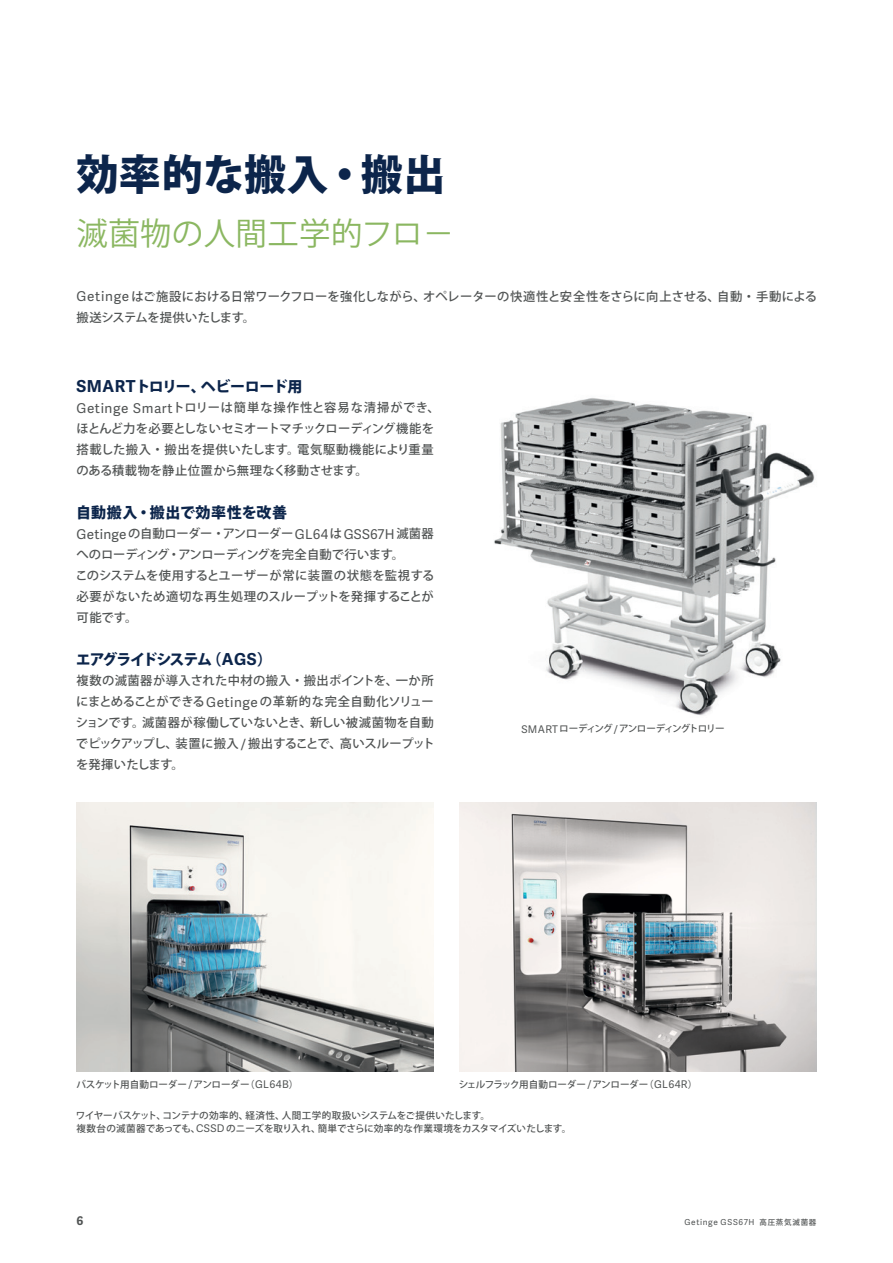
<style>
.page{position:relative;width:893px;height:1263px;background:#fff}
.page>*{position:absolute;margin:0;border:0;box-sizing:border-box;transform-origin:0 0}
.大見出し{font:800 42px "Koz Go Pr 6 N";letter-spacing:.01em;color:#0c254b}
.中見出し{font:31.5px "Koz Go Pr 6 N";letter-spacing:.01em;color:#8bb761}
.本文_見出し{font:800 15px "Koz Go Pr 6 N";letter-spacing:-.02em;color:#0c254b}
.本文_見出し-2{font:800 15px "Koz Go Pr 6 N";letter-spacing:-.09em;color:#0c254b}
.本文_見出し-3{font:800 15px "Koz Go Pr 6 N";letter-spacing:.04em;color:#0c254b}
.本文{font:500 12.3px/21px "Koz Go Pr 6 N";color:#505353}
.本文-2{font:500 12.3px/21px "Koz Go Pr 6 N";letter-spacing:-.02em;color:#505353}
.t1{font:700 12px "Adelle Sans";color:#505353}
.キャプション{font:500 9.6px "Koz Go Pr 6 N";letter-spacing:-.02em;color:#505353}
.キャプション-2{font:500 9.6px "Koz Go Pr 6 N";letter-spacing:-.04em;color:#505353}
.キャプション-3{font:500 9.6px "Koz Go Pr 6 N";letter-spacing:-.095em;color:#505353}
.t2{font:8.25px "Adelle Sans";letter-spacing:.08em;color:#505353}
.s1{font-family:"Adelle Sans";font-weight:400;font-size:13.5px}
.s2{font-family:"Adelle Sans";font-weight:700;font-size:16.5px}
.s3{font-family:"Adelle Sans";font-weight:400;font-size:10.5px}
.s4{font-family:"Koz Go Pr 6 N";font-weight:500;font-size:7.5px}
</style>
<div class="page">
<img style="left:494px;top:398px;width:321px;height:318px">
<img style="left:77px;top:803px;width:357px;height:268px">
<img style="left:459px;top:803px;width:357px;height:268px">
<p class="大見出し" style="left:77px;top:151px;width:370px">効率的な搬入・搬出</p>
<p class="中見出し" style="left:77px;top:216px;width:379px">滅菌物の人間工学的フロ－</p>
<p class="本文" style="left:77px;top:286px;width:742px"><span class="s1">Getinge</span> はご施設における日常ワークフローを強化しながら、オペレーターの快適性と安全性をさらに向上させる、自動・手動による搬送システムを提供いたします。</p>
<p class="本文_見出し" style="left:77px;top:378px;width:228px"><span class="s2">SMART</span>トロリー、ヘビーロード用</p>
<p class="本文" style="left:76px;top:398px;width:365px"><span class="s1">Getinge Smart</span>トロリーは簡単な操作性と容易な清掃ができ、ほとんど力を必要としないセミオートマチックローディング機能を搭載した搬入・搬出を提供いたします。電気駆動機能により重量のある積載物を静止位置から無理なく移動させます。</p>
<p class="本文_見出し-3" style="left:76px;top:504px;width:213px">自動搬入・搬出で効率性を改善</p>
<p class="本文-2" style="left:76px;top:524px;width:359px"><span class="s1">Getinge</span>の自動ローダー・アンローダー<span class="s1">GL64</span>は<span class="s1">GSS67H</span>滅菌器へのローディング・アンローディングを完全自動で行います。</p>
<p class="本文" style="left:75px;top:566px;width:361px;text-align:justify">このシステムを使用するとユーザーが常に装置の状態を監視する必要がないため適切な再生処理のスループットを発揮することが可能です。</p>
<p class="本文_見出し-2" style="left:76px;top:651px;width:198px">エアグライドシステム（<span class="s2">AGS</span>）</p>
<p class="本文" style="left:76px;top:671px;width:360px;text-align:justify">複数の滅菌器が導入された中材の搬入・搬出ポイントを、一か所にまとめることができる<span class="s1">Getinge</span>の革新的な完全自動化ソリューションです。滅菌器が稼働していないとき、新しい被滅菌物を自動でピックアップし、装置に搬入 <span class="s1">/</span> 搬出することで、高いスループットを発揮いたします。</p>
<p class="キャプション-3" style="left:521px;top:723px;width:205px"><span class="s3">SMART</span> ローディング<span class="s3">/</span>アンローディングトロリー</p>
<p class="キャプション" style="left:77px;top:1079px;width:223px">バスケット用自動ローダー<span class="s3">/</span>アンローダー（<span class="s3">GL64B</span>）</p>
<p class="キャプション" style="left:76px;top:1110px;width:416px">ワイヤーバスケット、コンテナの効率的、経済性、人間工学的取扱いシステムをご提供いたします。</p>
<p class="キャプション" style="left:77px;top:1123px;width:496px">複数台の滅菌器であっても、<span class="s3">CSSD</span> のニーズを取り入れ、簡単でさらに効率的な作業環境をカスタマイズいたします。</p>
<p class="キャプション-2" style="left:459px;top:1079px;width:240px">シェルフラック用自動ローダー <span class="s3">/</span>アンローダー（<span class="s3">GL64R</span>）</p>
<p class="t1" style="left:77px;top:1211px;width:8px">6</p>
<p class="t2" style="left:684px;top:1216px;width:133px">Getinge GSS67H <span class="s4">高圧蒸気滅菌器</span></p>
</div>
